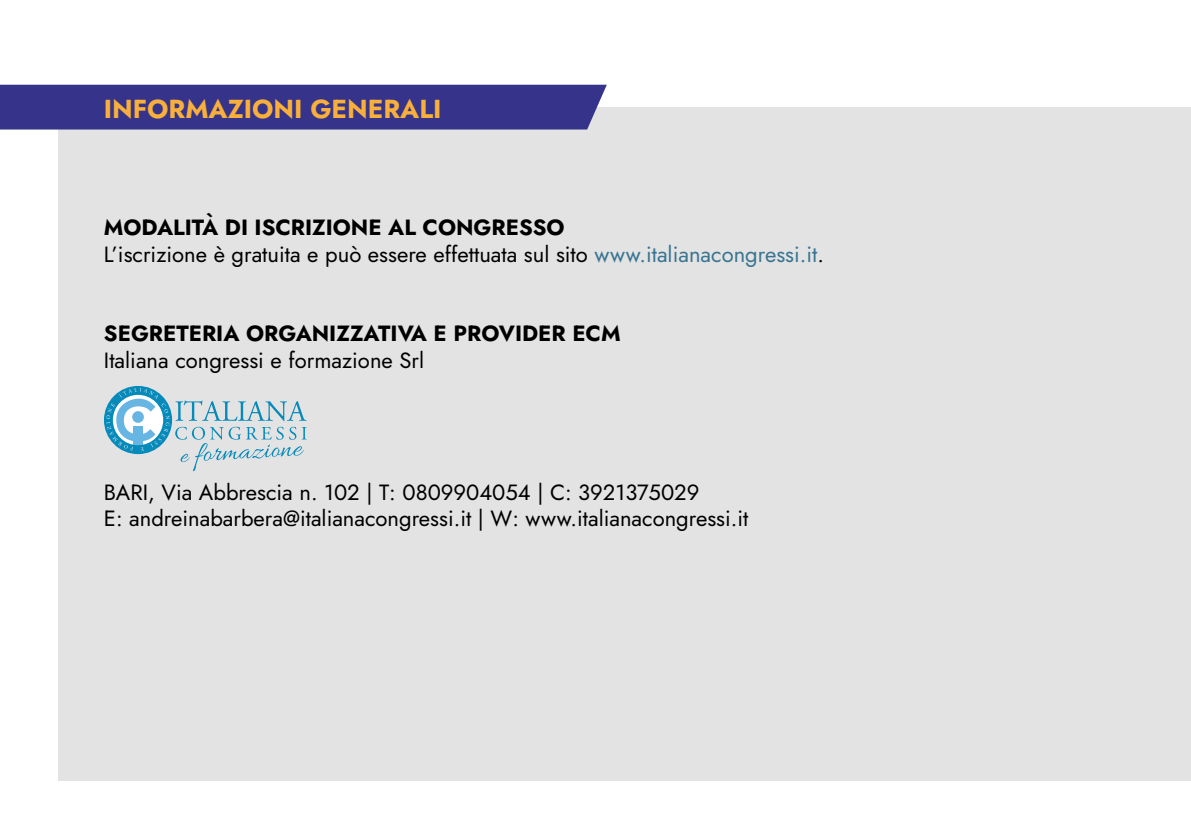
<style>
.page{position:relative;width:1191px;height:840px;background:#fff}
.page>*{position:absolute;margin:0;border:0;box-sizing:border-box;transform-origin:0 0}
.t1{font:700 26px "Jost";color:#f9af3c}
.t2{font:22px/26.4px "Jost";color:#000}
.t3{font:700 22px "Jost";color:#000}
.s1{font-weight:700}
.s2{color:#397591}
</style>
<div class="page">
<div style="left:59px;top:107px;width:1132px;height:673px;background:#e3e3e3"></div>
<div style="left:0;top:85px;width:607px;height:44px;background:#35338a"></div>
<svg style="left:104px;top:386px;width:203px;height:85px"></svg>
<p class="t1" style="left:104px;top:91px;width:339px">INFORMAZIONI GENERALI</p>
<p class="t2" style="left:104px;top:215px;width:721px"><span class="s1">MODALITÀ DI ISCRIZIONE AL CONGRESSO<br></span>L’iscrizione è gratuita e può essere effettuata sul sito <span class="s2">www.italianacongressi.it</span>.</p>
<p class="t3" style="left:104px;top:318px;width:518px">SEGRETERIA ORGANIZZATIVA E PROVIDER ECM</p>
<p class="t2" style="left:104px;top:347px;width:322px">Italiana congressi e formazione Srl</p>
<p class="t2" style="left:104px;top:479px;width:646px">BARI, Via Abbrescia n. 102 | T: 0809904054 | C: 3921375029<br>E: andreinabarbera@italianacongressi.it | W: www.italianacongressi.it</p>
</div>
